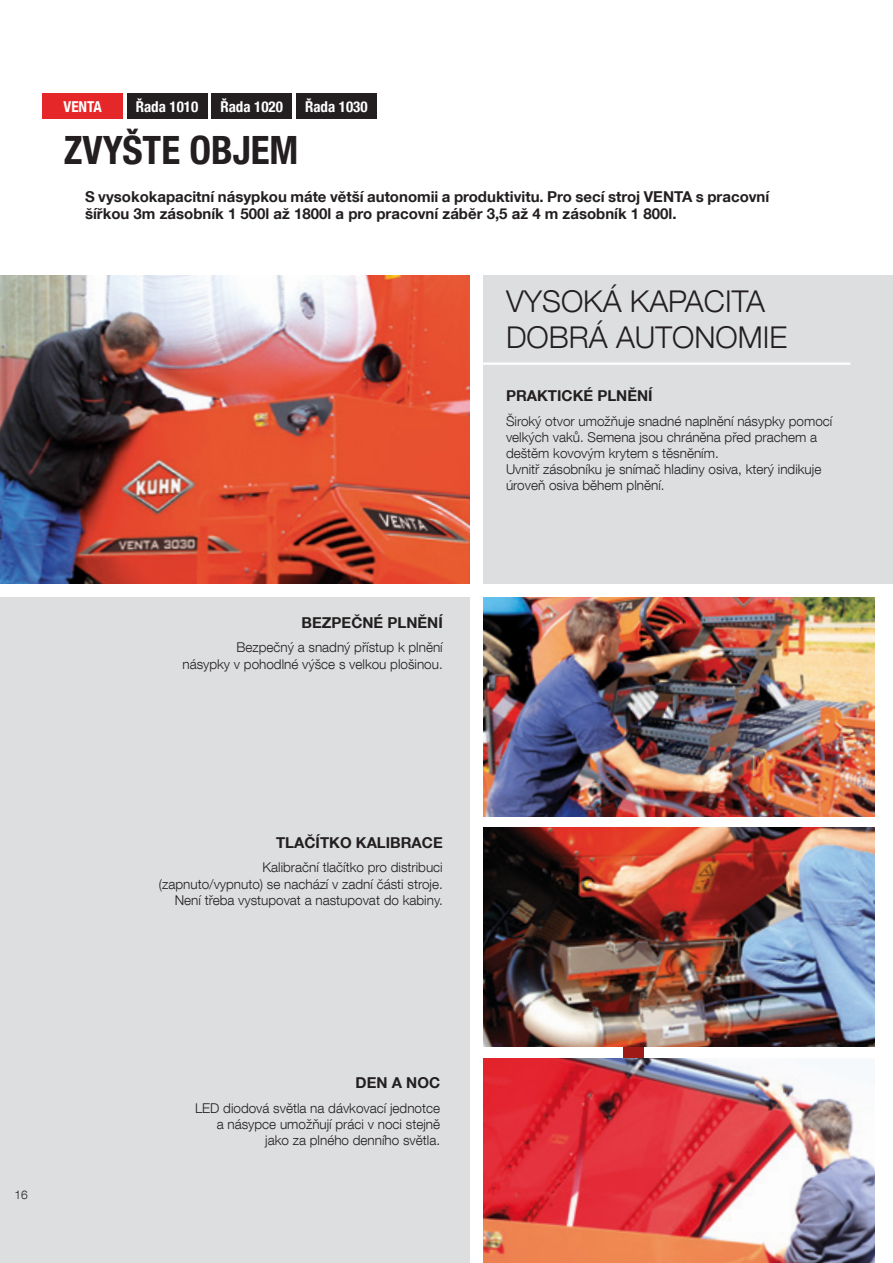
<style>
.page{position:relative;width:893px;height:1263px;background:#fff}
.page>*{position:absolute;margin:0;border:0;box-sizing:border-box;transform-origin:0 0}
.t1{font:700 condensed 39px "Helvetica Neue LT Com";color:#231f20}
.t2{font:300 30px/36px "Helvetica Neue LT Com";color:#231f20}
.t3{font:700 15px/16.5px "Helvetica Neue LT Com";color:#231f20}
.t4{font:700 condensed 15px "Helvetica Neue LT Com";color:#fff}
.t5{font:300 13.5px/16.2px "Helvetica Neue LT Com";color:#231f20;text-align:right}
.t6{font:300 12px "Helvetica Neue LT Com";color:#231f20}
</style>
<div class="page">
<div style="left:0;top:597px;width:469px;height:666px;background:#dcdedf"></div>
<img style="left:0;top:275px;width:469px;height:309px">
<img style="left:483px;top:597px;width:391px;height:220px">
<img style="left:483px;top:828px;width:391px;height:218px">
<img style="left:483px;top:1059px;width:391px;height:204px">
<div style="left:483px;top:275px;width:410px;height:309px;background:#dcdedf"></div>
<hr style="left:483px;top:362px;width:367px;height:3px;background:#fff">
<div style="left:43px;top:94px;width:80px;height:25px;background:#e52729"></div>
<div style="left:623px;top:1047px;width:21px;height:11px;background:#9e1a16"></div>
<div style="left:127px;top:94px;width:80px;height:25px;background:#231f20"></div>
<div style="left:211px;top:94px;width:81px;height:25px;background:#231f20"></div>
<div style="left:296px;top:94px;width:81px;height:25px;background:#231f20"></div>
<p class="t4" style="left:64px;top:97px;width:40px">VENTA</p>
<p class="t4" style="left:136px;top:97px;width:64px">Řada 1010</p>
<p class="t4" style="left:220px;top:97px;width:64px">Řada 1020</p>
<p class="t4" style="left:305px;top:97px;width:64px">Řada 1030</p>
<h1 class="t1" style="left:64px;top:127px;width:236px">ZVYŠTE OBJEM</h1>
<p class="t3" style="left:85px;top:188px;width:686px">S vysokokapacitní násypkou máte větší autonomii a produktivitu. Pro secí stroj VENTA s pracovní šířkou 3m zásobník 1 500l až 1800l a pro pracovní záběr 3,5 až 4 m zásobník 1 800l.</p>
<p class="t3" style="left:302px;top:614px;width:143px">BEZPEČNÉ PLNĚNÍ</p>
<p class="t5" style="left:182px;top:639px;width:262px">Bezpečný a snadný přístup k plnění<br>násypky v pohodlné výšce s velkou plošinou.</p>
<h2 class="t2" style="left:506px;top:282px;width:283px">VYSOKÁ KAPACITA<br>DOBRÁ AUTONOMIE</h2>
<p class="t3" style="left:506px;top:387px;width:148px">PRAKTICKÉ PLNĚNÍ</p>
<p class="t5" style="left:506px;top:412px;width:328px;text-align:left">Široký otvor umožňuje snadné naplnění násypky pomocí velkých vaků. Semena jsou chráněna před prachem a deštěm kovovým krytem s těsněním.<br>Uvnitř zásobníku je snímač hladiny osiva, který indikuje úroveň osiva během plnění.</p>
<p class="t3" style="left:276px;top:834px;width:168px">TLAČÍTKO KALIBRACE</p>
<p class="t5" style="left:159px;top:859px;width:285px">Kalibrační tlačítko pro distribuci (zapnuto/vypnuto) se nachází v zadní části stroje.<br>Není třeba vystupovat a nastupovat do kabiny.</p>
<p class="t6" style="left:15px;top:1188px;width:15px">16</p>
<p class="t3" style="left:356px;top:1074px;width:86px">DEN A NOC</p>
<p class="t5" style="left:195px;top:1099px;width:247px">LED diodová světla na dávkovací jednotce a násypce umožňují práci v noci stejně jako za plného denního světla.</p>
</div>
